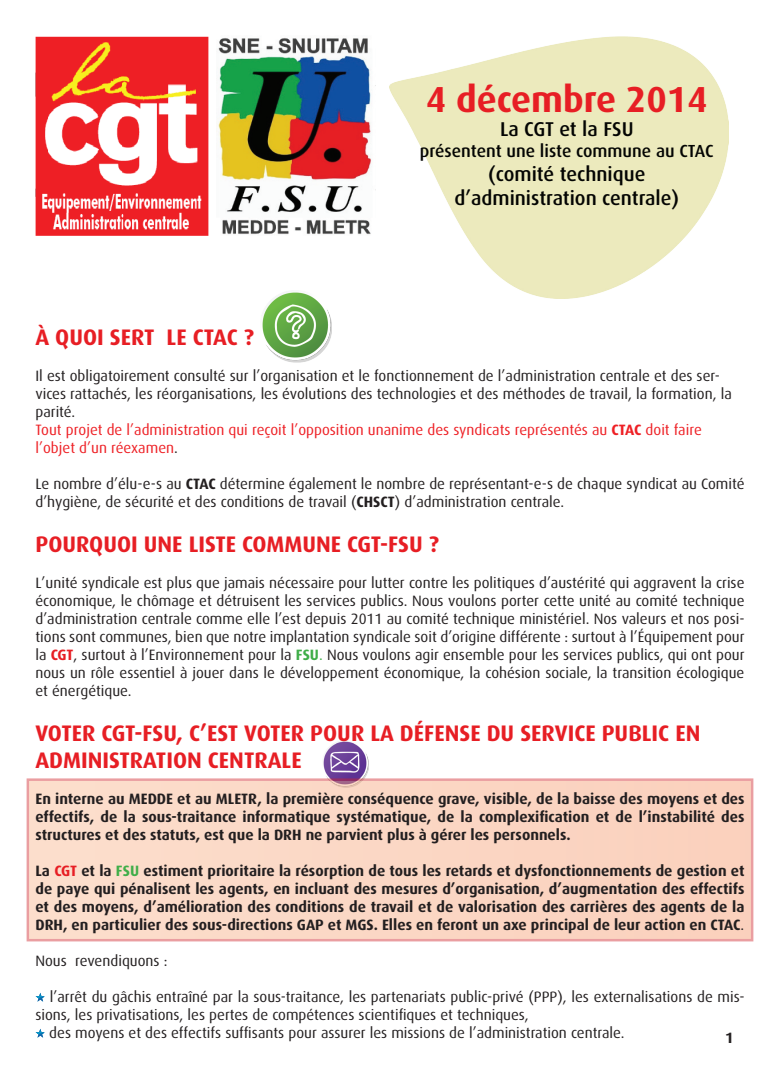
<style>
.page{position:relative;width:780px;height:1088px;background:#fff}
.page>*{position:absolute;margin:0;border:0;box-sizing:border-box;transform-origin:0 0}
.t1{font:700 36.25px "Dax OT";color:#e71e24}
.t2{font:700 22.5px/27px "Dax OT";color:#e71e24}
.t3{font:500 20px/24px "Dax OT";color:#040503;text-align:center}
.t4{font:500 17.5px "Dax OT";color:#040503}
.t5{font:15px/18px "Dax OT";color:#231f20}
.t6{font:700 15px/18px "Dax OT";color:#231f20;text-align:justify}
.s1{color:#ee2025}
.s2{font-weight:700;color:#ee2025}
.s3{font-weight:700}
.s4{font-weight:700;color:#e71e24}
.s5{font-weight:700;color:#40ae49}
.s6{color:#40ae49}
.s7{color:#e71e24}
.s8{font-weight:400}
</style>
<div class="page">
<img style="left:389px;top:36px;width:339px;height:263px">
<img style="left:323px;top:741px;width:45px;height:37px">
<img style="left:262px;top:291px;width:69px;height:71px">
<div style="left:28px;top:780px;width:724px;height:160px;background:#fbd7c5"></div>
<img style="left:35px;top:36px;width:173px;height:200px">
<img style="left:216px;top:38px;width:156px;height:197px">
<svg style="left:35px;top:993px;width:9px;height:8px"></svg>
<svg style="left:35px;top:1029px;width:9px;height:8px"></svg>
<h1 class="t1" style="left:426px;top:79px;width:283px">4 décembre 2014</h1>
<h3 class="t3" style="left:500px;top:117px;width:135px">La CGT et la FSU</h3>
<p class="t4" style="left:420px;top:141px;width:295px">présentent une liste commune au CTAC</p>
<h3 class="t3" style="left:454px;top:162px;width:226px">(comité technique d’administration centrale)</h3>
<h2 class="t2" style="left:35px;top:324px;width:220px">À QUOI SERT LE CTAC ?</h2>
<p class="t5" style="left:35px;top:367px;width:698px">Il est obligatoirement consulté sur l’organisation et le fonctionnement de l’administration centrale et des ser&shy;vices rattachés, les réorganisations, les évolutions des technologies et des méthodes de travail, la formation, la parité.<br><span class="s1">Tout projet de l’administration qui reçoit l’opposition unanime des syndicats représentés au</span> <span class="s2">CTAC</span> <span class="s1">doit faire l’objet d’un réexamen</span>.</p>
<p class="t5" style="left:35px;top:475px;width:710px">Le nombre d’élu-e-s au <span class="s3">CTAC</span> détermine également le nombre de représentant-e-s de chaque syndicat au Comité d’hygiène, de sécurité et des conditions de travail (<span class="s3">CHSCT</span>) d’administration centrale.</p>
<h2 class="t2" style="left:35px;top:531px;width:405px">POURQUOI UNE LISTE COMMUNE CGT-FSU ?</h2>
<p class="t5" style="left:35px;top:574px;width:710px;text-align:justify">L’unité syndicale est plus que jamais nécessaire pour lutter contre les politiques d’austérité qui aggravent la crise économique, le chômage et détruisent les services publics. Nous voulons porter cette unité au comité technique d’administration centrale comme elle l’est depuis 2011 au comité technique ministériel. Nos valeurs et nos posi&shy;tions sont communes, bien que notre implantation syndicale soit d’origine différente : surtout à l’Équipement pour la <span class="s4">CGT</span>, surtout à l’Environnement pour la <span class="s5">FSU</span><span class="s6">.</span> Nous voulons agir ensemble pour les services publics, qui ont pour nous un rôle essentiel à jouer dans le développement économique, la cohésion sociale, la transition écologique et énergétique.</p>
<h2 class="t2" style="left:35px;top:720px;width:666px">VOTER CGT-FSU, C’EST VOTER POUR LA DÉFENSE DU SERVICE PUBLIC EN<br>ADMINISTRATION CENTRALE</h2>
<p class="t6" style="left:35px;top:790px;width:710px">En interne au MEDDE et au MLETR, la première conséquence grave, visible, de la baisse des moyens et des effectifs, de la sous-traitance informatique systématique, de la complexification et de l’instabilité des structures et des statuts, est que la DRH ne parvient plus à gérer les personnels.</p>
<p class="t6" style="left:35px;top:862px;width:710px">La <span class="s7">CGT</span> et la <span class="s6">FSU</span> estiment prioritaire la résorption de tous les retards et dysfonctionnements de gestion et de paye qui pénalisent les agents, en incluant des mesures d’organisation, d’augmentation des effectifs et des moyens, d’amélioration des conditions de travail et de valorisation des carrières des agents de la DRH, en particulier des sous-directions GAP et MGS. Elles en feront un axe principal de leur action en CTAC<span class="s8">.</span></p>
<p class="t5" style="left:35px;top:952px;width:134px">Nous revendiquons :</p>
<p class="t5" style="left:50px;top:988px;width:696px">l’arrêt du gâchis entraîné par la sous-traitance, les partenariats public-privé (PPP), les externalisations de mis-</p>
<p class="t5" style="left:35px;top:1006px;width:494px">sions, les privatisations, les pertes de compétences scientifiques et techniques,</p>
<p class="t5" style="left:49px;top:1024px;width:577px">des moyens et des effectifs suffisants pour assurer les missions de l’administration centrale.</p>
<p class="t6" style="left:725px;top:1029px;width:10px">1</p>
</div>
